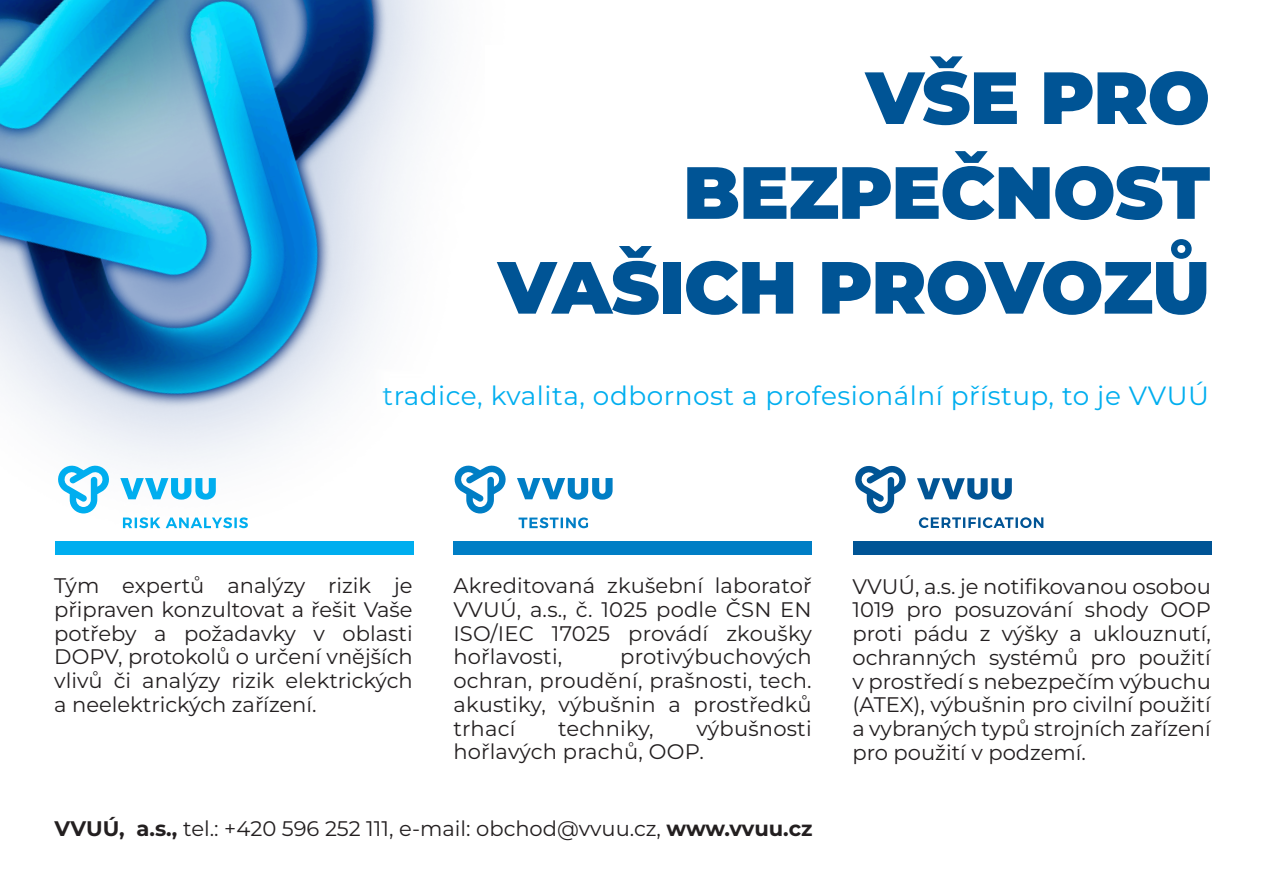
<style>
.page{position:relative;width:1263px;height:893px;background:#fff}
.page>*{position:absolute;margin:0;border:0;box-sizing:border-box;transform-origin:0 0}
.Nadpis_modra{font:900 73.8px/94.8px "Montserrat";letter-spacing:-.01em;color:#005495;text-align:right}
.t1{font:26.4px "Montserrat";letter-spacing:.02em;color:#00aeef}
.Perex{font:21px/23.7px "Montserrat";color:#231f20;text-align:justify}
.Základní_odstavec{font:21px "Montserrat";color:#231f20}
.s1{font-weight:700}
</style>
<div class="page">
<img style="left:0;top:0;width:864px;height:555px">
<div style="left:56px;top:542px;width:358px;height:13px;background:#00aeef"></div>
<div style="left:453px;top:542px;width:359px;height:13px;background:#007ec5"></div>
<div style="left:853px;top:542px;width:358px;height:13px;background:#005495"></div>
<svg style="left:120px;top:478px;width:96px;height:22px"></svg>
<svg style="left:57px;top:464px;width:54px;height:49px"></svg>
<svg style="left:123px;top:517px;width:125px;height:11px"></svg>
<svg style="left:517px;top:478px;width:96px;height:22px"></svg>
<svg style="left:454px;top:464px;width:54px;height:49px"></svg>
<svg style="left:518px;top:517px;width:70px;height:11px"></svg>
<svg style="left:917px;top:478px;width:95px;height:22px"></svg>
<svg style="left:853px;top:464px;width:53px;height:49px"></svg>
<svg style="left:919px;top:517px;width:124px;height:11px"></svg>
<div style="left:485px;top:46px;width:732px;height:323px;background:#fff"></div>
<div style="left:365px;top:366px;width:844px;height:52px;background:#fff"></div>
<p class="Nadpis_modra" style="left:498px;top:48px;width:713px">VŠE PRO<br>BEZPEČNOST<br>VAŠICH PROVOZŮ</p>
<p class="t1" style="left:383px;top:378px;width:828px">tradice, kvalita, odbornost a profesionální přístup, to je VVUÚ</p>
<p class="Perex" style="left:54px;top:573px;width:360px">Tým expertů analýzy rizik je připraven konzultovat a řešit Vaše potřeby a požadavky v oblasti DOPV, protokolů o určení vnějších vlivů či analýzy rizik elektrických a neelektrických zařízení.</p>
<p class="Perex" style="left:453px;top:573px;width:360px">Akreditovaná zkušební laboratoř VVUÚ, a.s., č. 1025 podle ČSN EN ISO/IEC 17025 provádí zkoušky hořlavosti,</p>
<p class="Perex" style="left:453px;top:645px;width:360px;text-indent:167px">protivýbuchových ochran, proudění, prašnosti, tech. akustiky, výbušnin a prostředků trhací</p>
<p class="Perex" style="left:453px;top:716px;width:360px;text-indent:243px">výbušnosti hořlavých prachů, OOP.</p>
<p class="Perex" style="left:558px;top:716px;width:97px">techniky,</p>
<p class="Základní_odstavec" style="left:55px;top:815px;width:759px"><span class="s1">VVUÚ, a.s.,</span> tel.: +420 596 252 111, e-mail: obchod@vvuu.cz, <span class="s1">www.vvuu.cz</span></p>
<p class="Perex" style="left:852px;top:574px;width:360px">VVUÚ, a.s. je notifikovanou osobou 1019 pro posuzování shody OOP proti pádu z výšky a uklouznutí, ochranných systémů pro použití v prostředí s nebezpečím výbuchu (ATEX), výbušnin pro civilní použití a vybraných typů strojních zařízení pro použití v podzemí.</p>
</div>
